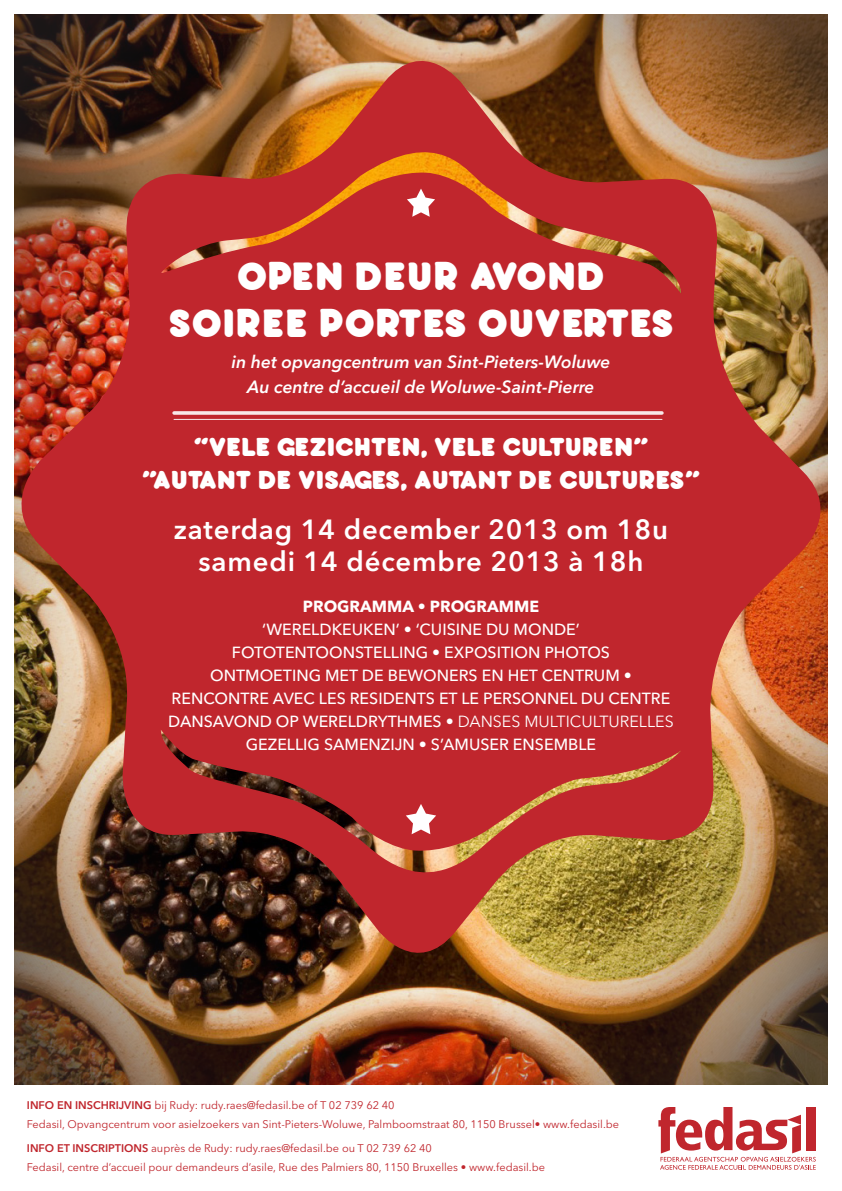
<style>
.page{position:relative;width:842px;height:1191px;background:#fff}
.page>*{position:absolute;margin:0;border:0;box-sizing:border-box;transform-origin:0 0}
.t1{font:900 44px "bubbleboddy";letter-spacing:.01em;color:#fff}
.t2{font:900 29px "bubbleboddy";color:#fff}
.t3{font:600 27.5px "Avenir Next LT Pro";letter-spacing:.03em;color:#fff}
.t4{font:italic 600 17.6px "Avenir Next LT Pro";color:#fff}
.t5{font:500 16px "Avenir Next LT Pro";color:#fff}
.t6{font:700 16px "Avenir Next LT Pro";color:#fff}
.t7{font:11px "Avenir Next LT Pro";color:#c0262d}
.s1{font-weight:400}
.s2{font-weight:600}
</style>
<div class="page">
<img style="left:14px;top:14px;width:814px;height:1070px">
<img style="left:14px;top:34px;width:814px;height:945px">
<svg style="left:407px;top:189px;width:28px;height:28px"></svg>
<svg style="left:174px;top:411px;width:488px;height:4px;background:#f2d4d5"></svg>
<hr style="left:174px;top:419px;width:488px;height:1px;background:#fff">
<svg style="left:406px;top:804px;width:30px;height:30px"></svg>
<svg style="left:658px;top:1107px;width:158px;height:62px"></svg>
<p class="t1" style="left:237px;top:246px;width:369px">OPEN DEUR AVOND</p>
<p class="t1" style="left:168px;top:293px;width:508px">SOIREE PORTES OUVERTES</p>
<p class="t4" style="left:232px;top:351px;width:380px">in het opvangcentrum van Sint-Pieters-Woluwe</p>
<p class="t4" style="left:248px;top:376px;width:348px">Au centre d’accueil de Woluwe-Saint-Pierre</p>
<p class="t2" style="left:193px;top:427px;width:457px">“VELE GEZICHTEN, VELE CULTUREN”</p>
<p class="t2" style="left:142px;top:460px;width:560px">”AUTANT DE VISAGES, AUTANT DE CULTURES”</p>
<p class="t3" style="left:174px;top:513px;width:496px">zaterdag 14 december 2013 om 18u</p>
<p class="t3" style="left:198px;top:545px;width:446px">samedi 14 décembre 2013 à 18h</p>
<p class="t6" style="left:303px;top:596px;width:238px">PROGRAMMA <span class="s1">•</span> PROGRAMME</p>
<p class="t5" style="left:262px;top:620px;width:319px">‘WERELDKEUKEN’ <span class="s1">•</span> ‘CUISINE DU MONDE’</p>
<p class="t5" style="left:232px;top:643px;width:380px">FOTOTENTOONSTELLING <span class="s1">•</span> EXPOSITION PHOTOS</p>
<p class="t5" style="left:210px;top:666px;width:423px">ONTMOETING MET DE BEWONERS EN HET CENTRUM <span class="s1">•</span></p>
<p class="t5" style="left:172px;top:689px;width:500px">RENCONTRE AVEC LES RESIDENTS ET LE PERSONNEL DU CENTRE</p>
<p class="t5" style="left:168px;top:712px;width:507px">DANSAVOND OP WERELDRYTHMES <span class="s1">• DANSES MULTICULTURELLES</span></p>
<p class="t5" style="left:246px;top:735px;width:352px">GEZELLIG SAMENZIJN <span class="s1">•</span> S’AMUSER ENSEMBLE</p>
<p class="t7" style="left:27px;top:1098px;width:369px"><span class="s2">INFO EN INSCHRIJVING</span> bij Rudy: rudy.raes@fedasil.be of T 02 739 62 40</p>
<p class="t7" style="left:27px;top:1117px;width:594px">Fedasil, Opvangcentrum voor asielzoekers van Sint-Pieters-Woluwe, Palmboomstraat 80, 1150 Brussel• www.fedasil.be</p>
<p class="t7" style="left:27px;top:1141px;width:407px"><span class="s2">INFO ET INSCRIPTIONS</span> auprès de Rudy: rudy.raes@fedasil.be ou T 02 739 62 40</p>
<p class="t7" style="left:27px;top:1160px;width:520px">Fedasil, centre d’accueil pour demandeurs d’asile, Rue des Palmiers 80, 1150 Bruxelles • www.fedasil.be</p>
</div>
